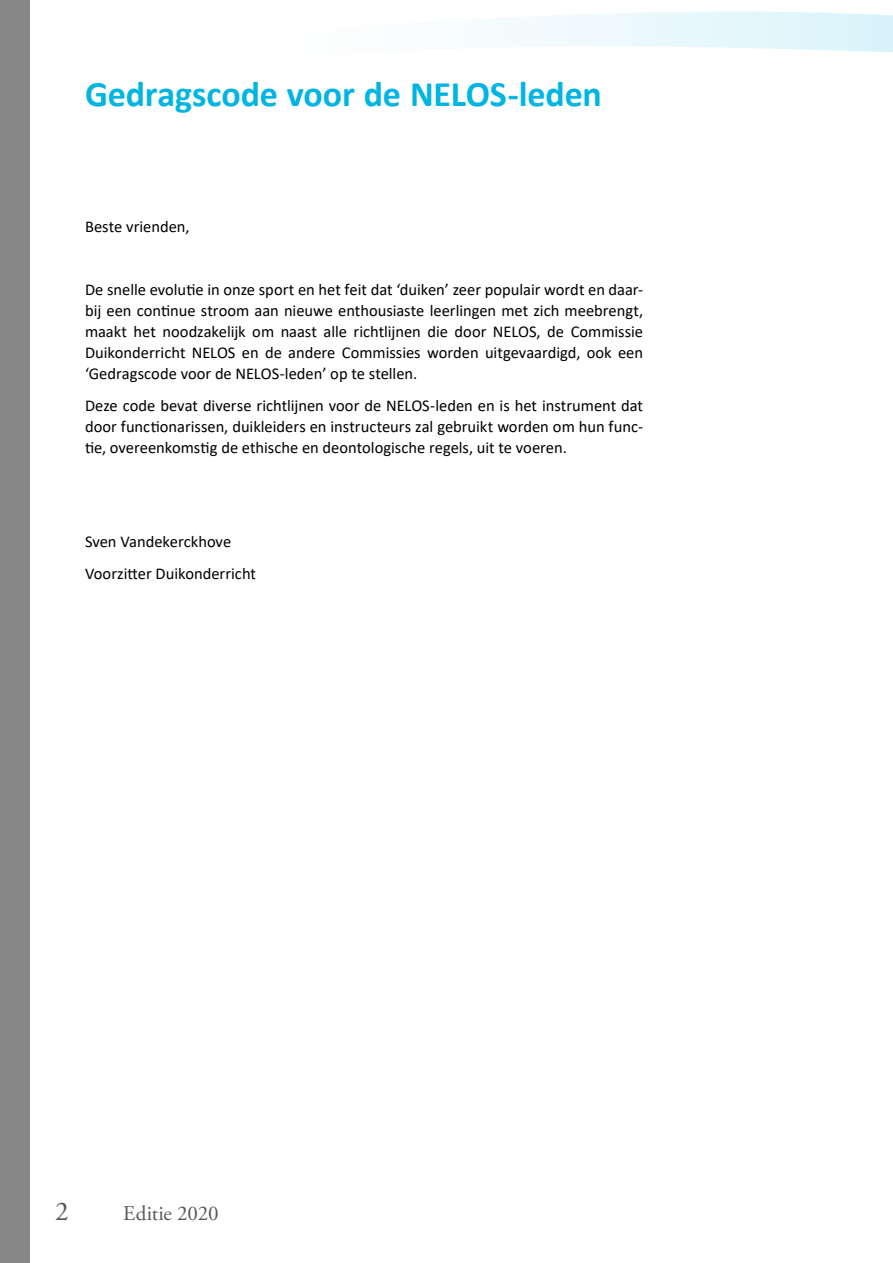
<style>
.page{position:relative;width:893px;height:1263px;background:#fff}
.page>*{position:absolute;margin:0;border:0;box-sizing:border-box;transform-origin:0 0}
.t1{font:700 36px "Calibri";letter-spacing:-.005em;color:#00b5e2}
.t2{font:27px "Adobe Garamond Pro";color:#575756}
.t3{font:21px "Adobe Garamond Pro";color:#575756}
.t4{font:16.5px/21px "Calibri";color:#000;text-align:justify}
</style>
<div class="page">
<svg style="left:499px;top:11px;width:394px;height:41px;fill:#eaf8fc"></svg>
<div style="left:0;top:0;width:30px;height:1263px;background:#878787"></div>
<h1 class="t1" style="left:85px;top:69px;width:518px">Gedragscode voor de NELOS-leden</h1>
<p class="t4" style="left:85px;top:216px;width:106px">Beste vrienden,</p>
<p class="t4" style="left:85px;top:279px;width:560px">De snelle evolutie in onze sport en het feit dat ‘duiken’ zeer populair wordt en daar&shy;bij een continue stroom aan nieuwe enthousiaste leerlingen met zich meebrengt, maakt het noodzakelijk om naast alle richtlijnen die door NELOS, de Commissie Duikonderricht NELOS en de andere Commissies worden uitgevaardigd, ook een ‘Gedragscode voor de NELOS-leden’ op te stellen.</p>
<p class="t4" style="left:85px;top:394px;width:560px">Deze code bevat diverse richtlijnen voor de NELOS-leden en is het instrument dat door functionarissen, duikleiders en instructeurs zal gebruikt worden om hun func&shy;tie, overeenkomstig de ethische en deontologische regels, uit te voeren.</p>
<p class="t4" style="left:85px;top:525px;width:173px;line-height:31.5px">Sven Vandekerckhove<br>Voorzitter Duikonderricht</p>
<h2 class="t2" style="left:55px;top:1196px;width:15px">2</h2>
<p class="t3" style="left:123px;top:1201px;width:97px">Editie 2020</p>
</div>
